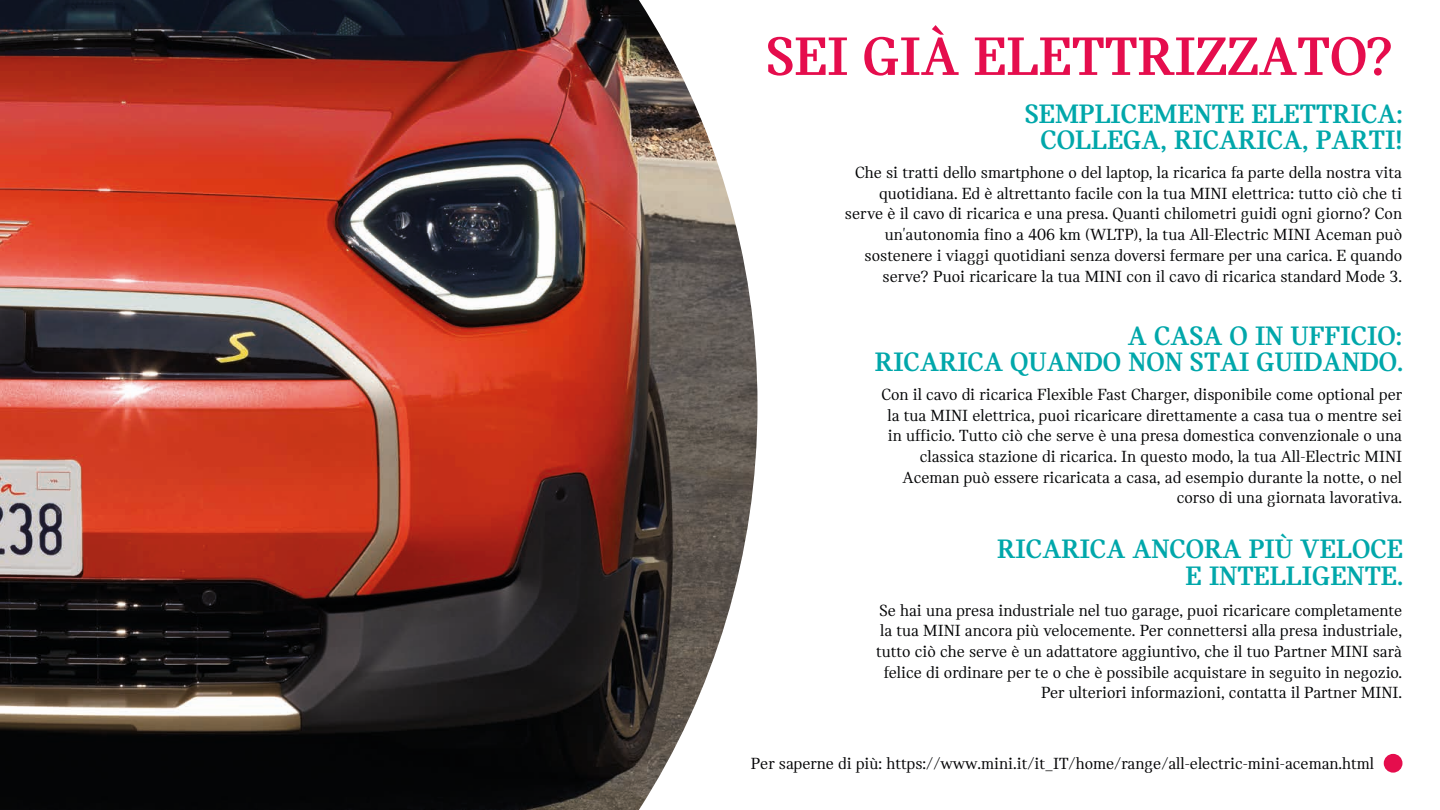
<style>
.page{position:relative;width:1440px;height:810px;background:#fff}
.page>*{position:absolute;margin:0;border:0;box-sizing:border-box;transform-origin:0 0}
.t1{font:700 57.75px "MINI Serif";color:#e50d4d}
.t2{font:700 28.5px "MINI Serif";color:#01a7aa}
.t3{font:17.25px/20.7px "MINI Serif";color:#020304;text-align:right}
.t4{font:17.25px "MINI Serif";color:#020203}
</style>
<div class="page">
<img style="left:0;top:0;width:758px;height:810px">
<div style="left:1384px;top:754px;width:18px;height:19px;background:#e50d4d;border-radius:50%"></div>
<h1 class="t1" style="left:766px;top:24px;width:627px">SEI GIÀ ELETTRIZZATO?</h1>
<h2 class="t2" style="left:1025px;top:98px;width:379px">SEMPLICEMENTE ELETTRICA:</h2>
<h2 class="t2" style="left:1040px;top:124px;width:364px">COLLEGA, RICARICA, PARTI!</h2>
<p class="t3" style="left:845px;top:162px;width:559px">Che si tratti dello smartphone o del laptop, la ricarica fa parte della nostra vita quotidiana. Ed è altrettanto facile con la tua MINI elettrica: tutto ciò che ti serve è il cavo di ricarica e una presa. Quanti chilometri guidi ogni giorno? Con un'autonomia fino a 406 km (WLTP), la tua All-Electric MINI Aceman può sostenere i viaggi quotidiani senza doversi fermare per una carica. E quando serve? Puoi ricaricare la tua MINI con il cavo di ricarica standard Mode 3.</p>
<h2 class="t2" style="left:1128px;top:320px;width:276px">A CASA O IN UFFICIO:</h2>
<h2 class="t2" style="left:875px;top:346px;width:530px">RICARICA QUANDO NON STAI GUIDANDO.</h2>
<p class="t3" style="left:881px;top:384px;width:522px">Con il cavo di ricarica Flexible Fast Charger, disponibile come optional per la tua MINI elettrica, puoi ricaricare direttamente a casa tua o mentre sei in ufficio. Tutto ciò che serve è una presa domestica convenzionale o una classica stazione di ricarica. In questo modo, la tua All-Electric MINI Aceman può essere ricaricata a casa, ad esempio durante la notte, o nel corso di una giornata lavorativa.</p>
<h2 class="t2" style="left:997px;top:533px;width:407px">RICARICA ANCORA PIÙ VELOCE</h2>
<h2 class="t2" style="left:1186px;top:560px;width:219px">E INTELLIGENTE.</h2>
<p class="t3" style="left:876px;top:600px;width:528px">Se hai una presa industriale nel tuo garage, puoi ricaricare completamente la tua MINI ancora più velocemente. Per connettersi alla presa industriale, tutto ciò che serve è un adattatore aggiuntivo, che il tuo Partner MINI sarà felice di ordinare per te o che è possibile acquistare in seguito in negozio.<br>Per ulteriori informazioni, contatta il Partner MINI.</p>
<p class="t4" style="left:751px;top:754px;width:625px">Per saperne di più: https://www.mini.it/it_IT/home/range/all-electric-mini-aceman.html</p>
</div>
